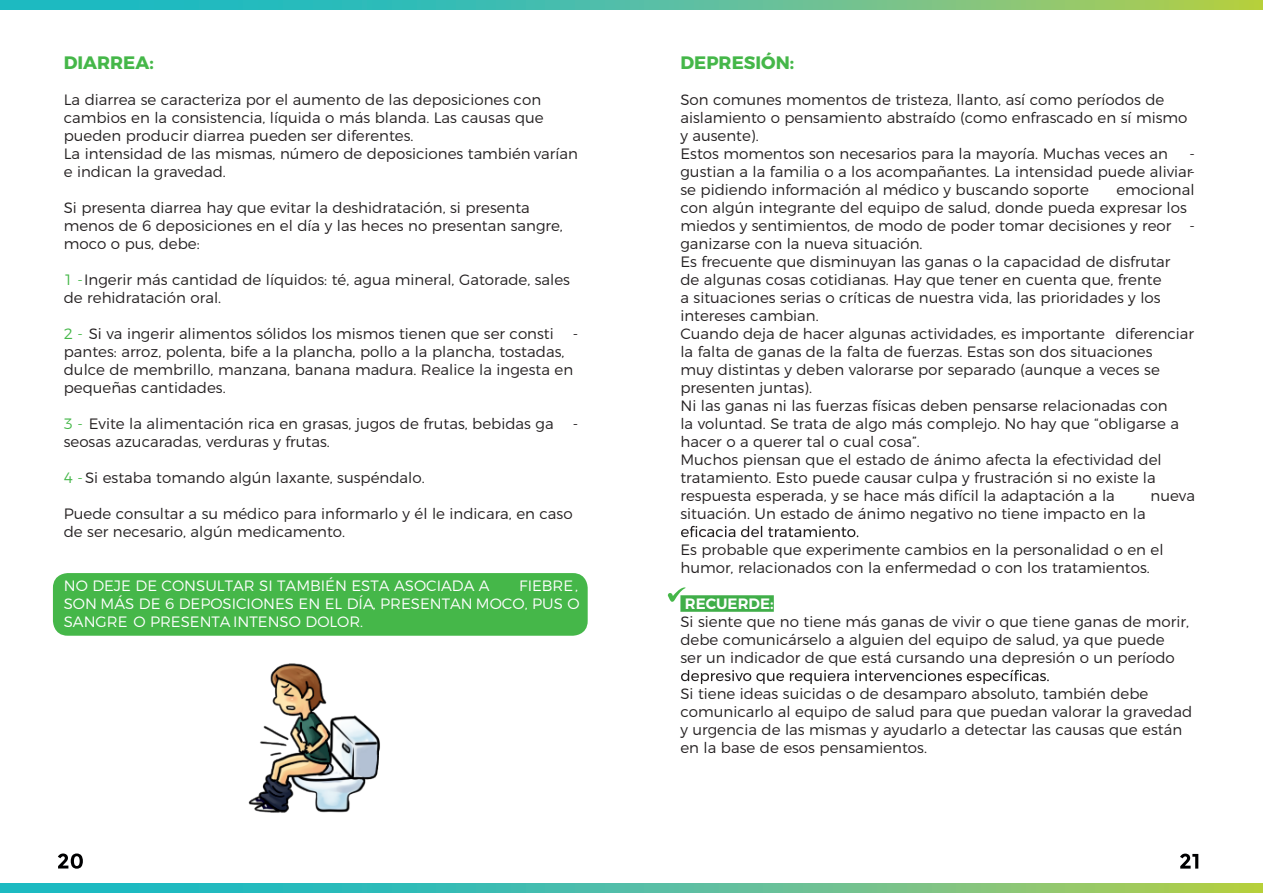
<style>
.page{position:relative;width:1263px;height:893px;background:#fff}
.page>*{position:absolute;margin:0;border:0;box-sizing:border-box;transform-origin:0 0}
.t1{font:700 18px "Montserrat";color:#45b749}
.t2{font:300 15px/18px "Montserrat";color:#231f20}
.t3{font:300 15px/18px "Montserrat";color:#fff;text-align:justify}
.t4{font:600 15px "Montserrat";color:#fff}
.s1{color:#45b749}
</style>
<div class="page">
<div style="left:53px;top:573px;width:535px;height:63px;background:#45b749;border-radius:15px"></div>
<div style="left:680px;top:595px;width:94px;height:17px;background:#40ae49"></div>
<svg style="left:681px;top:526px;width:177px;height:11px"></svg>
<svg style="left:681px;top:670px;width:368px;height:14px"></svg>
<svg style="left:58px;top:853px;width:25px;height:16px"></svg>
<svg style="left:1180px;top:854px;width:18px;height:15px"></svg>
<img style="left:248px;top:663px;width:132px;height:150px">
<svg style="left:667px;top:587px;width:19px;height:15px"></svg>
<svg style="left:0;top:884px;width:1263px;height:9px;background:#58c09a"></svg>
<svg style="left:0;top:0;width:1263px;height:9px;background:#58c09a"></svg>
<p class="t1" style="left:64px;top:48px;width:91px">DIARREA:</p>
<p class="t2" style="left:64px;top:89px;width:516px">La diarrea se caracteriza por el aumento de las deposiciones con cambios en la consistencia, líquida o más blanda. Las causas que pueden producir diarrea pueden ser diferentes.<br>La intensidad de las mismas, número de deposiciones también varían e indican la gravedad.</p>
<p class="t2" style="left:64px;top:197px;width:501px">Si presenta diarrea hay que evitar la deshidratación, si presenta menos de 6 deposiciones en el día y las heces no presentan sangre, moco o pus, debe:</p>
<p class="t2" style="left:64px;top:269px;width:508px"><span class="s1">1 -</span> Ingerir más cantidad de líquidos: té, agua mineral, Gatorade, sales de rehidratación oral.</p>
<p class="t2" style="left:64px;top:323px;width:491px"><span class="s1">2 -</span> Si va ingerir alimentos sólidos los mismos tienen que ser consti</p>
<p class="t2" style="left:573px;top:323px;width:7px">-</p>
<p class="t2" style="left:64px;top:341px;width:511px">pantes: arroz, polenta, bife a la plancha, pollo a la plancha, tostadas, dulce de membrillo, manzana, banana madura. Realice la ingesta en pequeñas cantidades.</p>
<p class="t2" style="left:64px;top:413px;width:491px"><span class="s1">3 -</span> Evite la alimentación rica en grasas, jugos de frutas, bebidas ga</p>
<p class="t2" style="left:573px;top:413px;width:7px">-</p>
<p class="t2" style="left:64px;top:431px;width:268px">seosas azucaradas, verduras y frutas.</p>
<p class="t2" style="left:64px;top:467px;width:362px"><span class="s1">4 -</span> Si estaba tomando algún laxante, suspéndalo.</p>
<p class="t2" style="left:64px;top:503px;width:510px">Puede consultar a su médico para informarlo y él le indicara, en caso de ser necesario, algún medicamento.</p>
<p class="t3" style="left:64px;top:575px;width:427px">NO DEJE DE CONSULTAR SI TAMBIÉN ESTA ASOCIADA A</p>
<p class="t3" style="left:64px;top:575px;width:517px;text-indent:455px">FIEBRE, SON MÁS DE 6 DEPOSICIONES EN EL DÍA, PRESENTAN MOCO, PUS O SANGRE O PRESENTA INTENSO DOLOR.</p>
<p class="t1" style="left:680px;top:48px;width:115px">DEPRESIÓN:</p>
<p class="t2" style="left:680px;top:89px;width:508px">Son comunes momentos de tristeza, llanto, así como períodos de aislamiento o pensamiento abstraído (como enfrascado en sí mismo y ausente).<br>Estos momentos son necesarios para la mayoría. Muchas veces an</p>
<p class="t2" style="left:680px;top:143px;width:516px;text-align:justify;text-indent:509px">- gustian a la familia o a los acompañantes. La intensidad puede aliviar&shy;se pidiendo información al médico y buscando soporte</p>
<p class="t2" style="left:680px;top:179px;width:516px;text-indent:436px">emocional con algún integrante del equipo de salud, donde pueda expresar los miedos y sentimientos, de modo de poder tomar decisiones y reor - ganizarse con la nueva situación.<br>Es frecuente que disminuyan las ganas o la capacidad de disfrutar<br>de algunas cosas cotidianas. Hay que tener en cuenta que, frente<br>a situaciones serias o críticas de nuestra vida, las prioridades y los intereses cambian.<br>Cuando deja de hacer algunas actividades, es importante diferenciar la falta de ganas de la falta de fuerzas. Estas son dos situaciones<br>muy distintas y deben valorarse por separado (aunque a veces se presenten juntas).<br>Ni las ganas ni las fuerzas físicas deben pensarse relacionadas con<br>la voluntad. Se trata de algo más complejo. No hay que “obligarse a hacer o a querer tal o cual cosa”.<br>Muchos piensan que el estado de ánimo afecta la efectividad del tratamiento. Esto puede causar culpa y frustración si no existe la respuesta esperada, y se hace más difícil la adaptación a la</p>
<p class="t2" style="left:1150px;top:485px;width:46px">nueva</p>
<p class="t2" style="left:680px;top:503px;width:467px">situación. Un estado de ánimo negativo no tiene impacto en la</p>
<p class="t2" style="left:680px;top:539px;width:485px">Es probable que experimente cambios en la personalidad o en el humor, relacionados con la enfermedad o con los tratamientos.</p>
<p class="t4" style="left:685px;top:592px;width:90px">RECUERDE:</p>
<p class="t2" style="left:680px;top:611px;width:510px">Si siente que no tiene más ganas de vivir o que tiene ganas de morir, debe comunicárselo a alguien del equipo de salud, ya que puede ser un indicador de que está cursando una depresión o un período</p>
<p class="t2" style="left:680px;top:683px;width:513px">Si tiene ideas suicidas o de desamparo absoluto, también debe comunicarlo al equipo de salud para que puedan valorar la gravedad y urgencia de las mismas y ayudarlo a detectar las causas que están en la base de esos pensamientos.</p>
</div>
